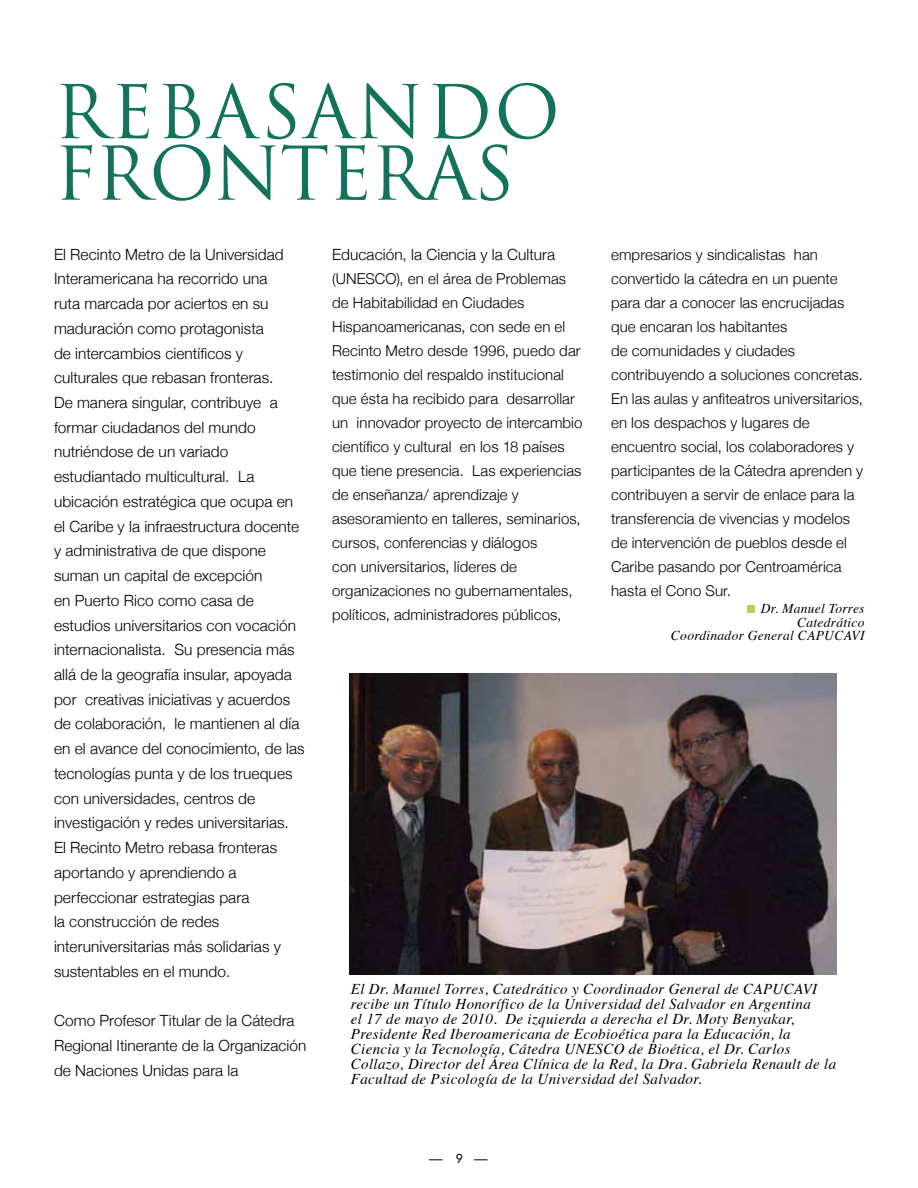
<style>
.page{position:relative;width:918px;height:1188px;background:#fff}
.page>*{position:absolute;margin:0;border:0;box-sizing:border-box;transform-origin:0 0}
.t1{font:72px/61.5px "Trajan";letter-spacing:.01em;color:#13725b}
.t2{font:300 15.45px/24.8px "Helvetica Neue";letter-spacing:.005em;color:#000}
.t3{font:300 15px/24px "Helvetica Neue";letter-spacing:.01em;color:#000}
.t4{font:italic 15px/15px "Times";letter-spacing:.02em;color:#000}
.t5{font:italic 13.5px/13.5px "Times";letter-spacing:.02em;color:#000;text-align:right}
.t6{font:12px "Futura";color:#000}
</style>
<div class="page">
<svg style="left:429px;top:1160px;width:13px;height:1px"></svg>
<svg style="left:474px;top:1160px;width:14px;height:1px"></svg>
<img style="left:350px;top:674px;width:487px;height:301px">
<div style="left:747px;top:605px;width:8px;height:7px;background:#b1d353"></div>
<h1 class="t1" style="left:54px;top:82px;width:508px">REBASANDO<br>FRONTERAS</h1>
<p class="t2" style="left:54px;top:241px;width:252px">El Recinto Metro de la Universidad<br>Interamericana ha recorrido una<br>ruta marcada por aciertos en su maduración como protagonista<br>de intercambios científicos y culturales que rebasan fronteras.<br>De manera singular, contribuye a formar ciudadanos del mundo nutriéndose de un variado estudiantado multicultural. La ubicación estratégica que ocupa en el Caribe y la infraestructura docente y administrativa de que dispone suman un capital de excepción<br>en Puerto Rico como casa de estudios universitarios con vocación internacionalista. Su presencia más allá de la geografía insular, apoyada por creativas iniciativas y acuerdos de colaboración, le mantienen al día en el avance del conocimiento, de las tecnologías punta y de los trueques con universidades, centros de investigación y redes universitarias.<br>El Recinto Metro rebasa fronteras aportando y aprendiendo a perfeccionar estrategias para<br>la construcción de redes interuniversitarias más solidarias y sustentables en el mundo.</p>
<p class="t2" style="left:54px;top:1008px;width:254px">Como Profesor Titular de la Cátedra<br>Regional Itinerante de la Organización de Naciones Unidas para la</p>
<p class="t2" style="left:332px;top:241px;width:225px">Educación, la Ciencia y la Cultura</p>
<p class="t3" style="left:332px;top:266px;width:252px">(UNESCO), en el área de Problemas de Habitabilidad en Ciudades Hispanoamericanas, con sede en el Recinto Metro desde 1996, puedo dar testimonio del respaldo institucional que ésta ha recibido para desarrollar un innovador proyecto de intercambio científico y cultural en los 18 países que tiene presencia. Las experiencias de enseñanza/ aprendizaje y asesoramiento en talleres, seminarios, cursos, conferencias y diálogos<br>con universitarios, líderes de organizaciones no gubernamentales, políticos, administradores públicos,</p>
<p class="t3" style="left:611px;top:242px;width:253px">empresarios y sindicalistas han convertido la cátedra en un puente para dar a conocer las encrucijadas que encaran los habitantes<br>de comunidades y ciudades contribuyendo a soluciones concretas.<br>En las aulas y anfiteatros universitarios, en los despachos y lugares de encuentro social, los colaboradores y participantes de la Cátedra aprenden y contribuyen a servir de enlace para la transferencia de vivencias y modelos de intervención de pueblos desde el Caribe pasando por Centroamérica hasta el Cono Sur.</p>
<p class="t5" style="left:671px;top:601px;width:195px">Dr. Manuel Torres<br>Catedrático<br>Coordinador General CAPUCAVI</p>
<p class="t4" style="left:351px;top:980px;width:487px">El Dr. Manuel Torres, Catedrático y Coordinador General de CAPUCAVI recibe un Título Honorífico de la Universidad del Salvador en Argentina<br>el 17 de mayo de 2010. De izquierda a derecha el Dr. Moty Benyakar, Presidente Red Iberoamericana de Ecobioética para la Educación, la Ciencia y la Tecnología, Cátedra UNESCO de Bioética, el Dr. Carlos Collazo, Director del Área Clínica de la Red, la Dra. Gabriela Renault de la Facultad de Psicología de la Universidad del Salvador.</p>
<p class="t6" style="left:456px;top:1151px;width:8px">9</p>
</div>
